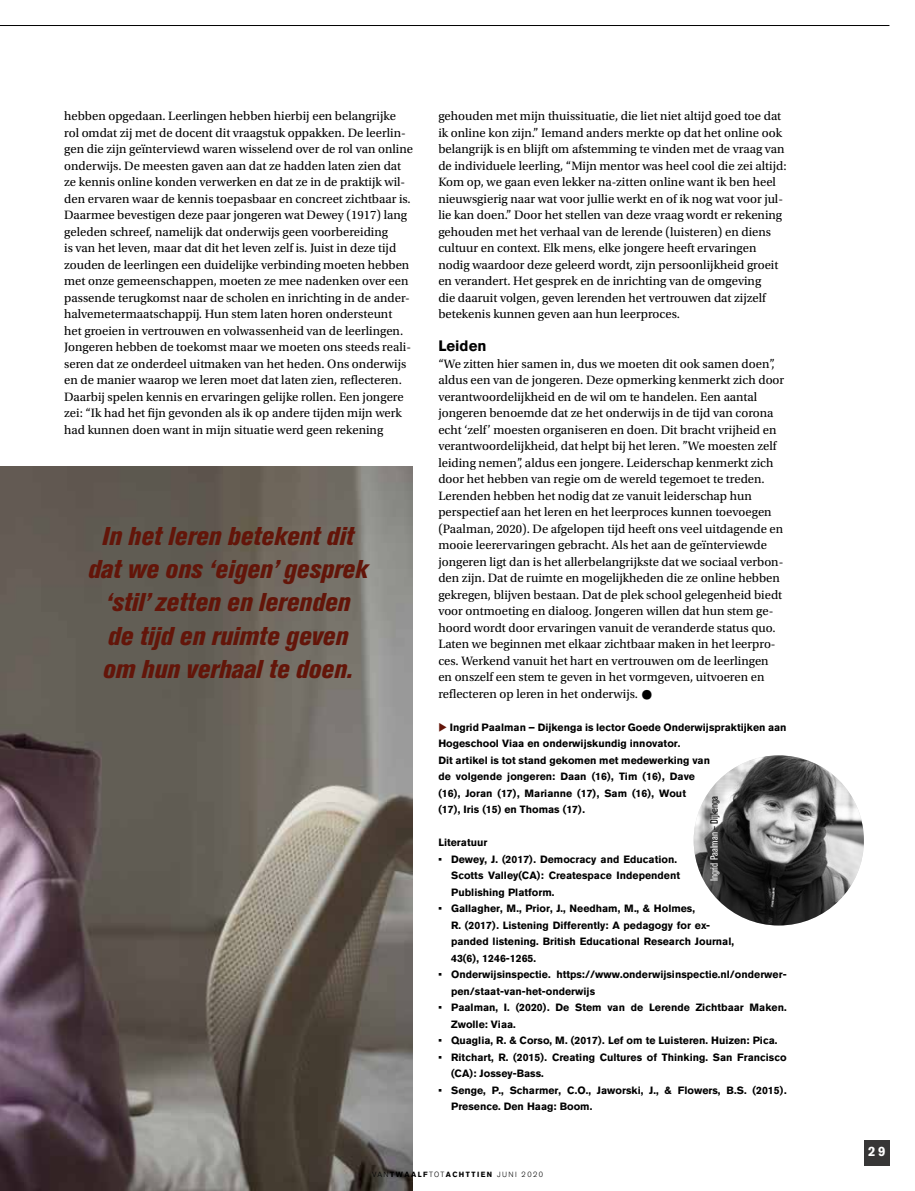
<style>
.page{position:relative;width:915px;height:1191px;background:#fff}
.page>*{position:absolute;margin:0;border:0;box-sizing:border-box;transform-origin:0 0}
.t1{font:25.5px/33px "Akzidenz Grotesk BQ X Bd Cnd It Alt";color:#631509;text-align:center}
.t2{font:700 15px "Akzidenz Grotesk BQ";color:#000}
.t3{font:700 13.5px "Akzidenz Grotesk BQ";color:#fff}
.t4{font:12.75px/16.5px "Utopia Std";color:#000}
.t5{font:700 10.5px/16.5px "Akzidenz Grotesk BQ";color:#000}
.t6{font:condensed 10.5px "Akzidenz Grotesk BQ";color:#fff}
.t7{font:300 7.5px "Akzidenz Grotesk BQ";letter-spacing:.2em;color:#000}
.s1{font-weight:700;font-size:27px}
.s2{color:#631509}
.s3{color:#000}
.s4{font-weight:700}
</style>
<div class="page">
<img style="left:693px;top:755px;width:170px;height:170px;border-radius:85px">
<img style="left:0;top:466px;width:412px;height:725px">
<div style="left:863px;top:1140px;width:26px;height:25px;background:#373636"></div>
<hr style="left:0;top:25px;width:889px;height:1px;background:#000">
<p class="t4" style="left:64px;top:108px;width:350px">hebben opgedaan. Leerlingen hebben hierbij een belangrijke rol omdat zij met de docent dit vraagstuk oppakken. De leerlin&shy;gen die zijn geïnterviewd waren wisselend over de rol van online onderwijs. De meesten gaven aan dat ze hadden laten zien dat ze kennis online konden verwerken en dat ze in de praktijk wil&shy;den ervaren waar de kennis toepasbaar en concreet zichtbaar is.<br>Daarmee bevestigen deze paar jongeren wat Dewey (1917) lang geleden schreef, namelijk dat onderwijs geen voorbereiding<br>is van het leven, maar dat dit het leven zelf is. Juist in deze tijd zouden de leerlingen een duidelijke verbinding moeten hebben met onze gemeenschappen, moeten ze mee nadenken over een passende terugkomst naar de scholen en inrichting in de ander&shy;halvemetermaatschappij. Hun stem laten horen ondersteunt<br>het groeien in vertrouwen en volwassenheid van de leerlingen.<br>Jongeren hebben de toekomst maar we moeten ons steeds reali&shy;seren dat ze onderdeel uitmaken van het heden. Ons onderwijs en de manier waarop we leren moet dat laten zien, reflecteren.<br>Daarbij spelen kennis en ervaringen gelijke rollen. Een jongere zei: “Ik had het fijn gevonden als ik op andere tijden mijn werk had kunnen doen want in mijn situatie werd geen rekening</p>
<p class="t4" style="left:438px;top:108px;width:349px">gehouden met mijn thuissituatie, die liet niet altijd goed toe dat ik online kon zijn.” Iemand anders merkte op dat het online ook belangrijk is en blijft om afstemming te vinden met de vraag van de individuele leerling, “Mijn mentor was heel cool die zei altijd:<br>Kom op, we gaan even lekker na-zitten online want ik ben heel nieuwsgierig naar wat voor jullie werkt en of ik nog wat voor jul&shy;lie kan doen.” Door het stellen van deze vraag wordt er rekening gehouden met het verhaal van de lerende (luisteren) en diens cultuur en context. Elk mens, elke jongere heeft ervaringen nodig waardoor deze geleerd wordt, zijn persoonlijkheid groeit en verandert. Het gesprek en de inrichting van de omgeving<br>die daaruit volgen, geven lerenden het vertrouwen dat zijzelf betekenis kunnen geven aan hun leerproces.</p>
<p class="t2" style="left:438px;top:337px;width:50px">Leiden</p>
<p class="t4" style="left:438px;top:355px;width:347px">“We zitten hier samen in, dus we moeten dit ook samen doen”, aldus een van de jongeren. Deze opmerking kenmerkt zich door verantwoordelijkheid en de wil om te handelen. Een aantal jongeren benoemde dat ze het onderwijs in de tijd van corona echt ‘zelf’ moesten organiseren en doen. Dit bracht vrijheid en verantwoordelijkheid, dat helpt bij het leren. ”We moesten zelf leiding nemen”, aldus een jongere. Leiderschap kenmerkt zich door het hebben van regie om de wereld tegemoet te treden.<br>Lerenden hebben het nodig dat ze vanuit leiderschap hun perspectief aan het leren en het leerproces kunnen toevoegen (Paalman, 2020). De afgelopen tijd heeft ons veel uitdagende en mooie leerervaringen gebracht. Als het aan de geïnterviewde jongeren ligt dan is het allerbelangrijkste dat we sociaal verbon&shy;den zijn. Dat de ruimte en mogelijkheden die ze online hebben gekregen, blijven bestaan. Dat de plek school gelegenheid biedt voor ontmoeting en dialoog. Jongeren willen dat hun stem ge&shy;hoord wordt door ervaringen vanuit de veranderde status quo.<br>Laten we beginnen met elkaar zichtbaar maken in het leerpro&shy;ces. Werkend vanuit het hart en vertrouwen om de leerlingen en onszelf een stem te geven in het vormgeven, uitvoeren en reflecteren op leren in het onderwijs. <span class="s1">•</span></p>
<p class="t5" style="left:438px;top:719px;width:349px"><span class="s2">◆</span> Ingrid Paalman – Dijkenga is lector Goede Onderwijspraktijken aan Hogeschool Viaa en onderwijskundig innovator.<br>Dit artikel is tot stand gekomen met medewerking van<br>de volgende jongeren: Daan (16), Tim (16), Dave<br>(16), Joran (17), Marianne (17), Sam (16), Wout<br>(17), Iris (15) en Thomas (17).</p>
<p class="t5" style="left:438px;top:834px;width:50px">Literatuur</p>
<p class="t5" style="left:451px;top:851px;width:230px;text-indent:-13px">• Dewey, J. (2017). Democracy and Education.<br>Scotts Valley(CA): Createspace Independent<br>Publishing Platform.</p>
<p class="t5" style="left:451px;top:900px;width:284px;text-indent:-13px">• Gallagher, M., Prior, J., Needham, M., &amp; Holmes,<br>R. (2017). Listening Differently: A pedagogy for ex&shy;panded listening. British Educational Research Journal, 43(6), 1246-1265.</p>
<p class="t5" style="left:451px;top:966px;width:337px;text-indent:-13px">• Onderwijsinspectie. https://www.onderwijsinspectie.nl/onderwer&shy;pen/staat-van-het-onderwijs</p>
<p class="t5" style="left:451px;top:999px;width:337px;text-indent:-13px">• Paalman, I. (2020). De Stem van de Lerende Zichtbaar Maken.<br>Zwolle: Viaa.</p>
<p class="t5" style="left:438px;top:1032px;width:340px">• Quaglia, R. &amp; Corso, M. (2017). Lef om te Luisteren. Huizen: Pica.</p>
<p class="t5" style="left:451px;top:1049px;width:337px;text-indent:-13px">• Ritchart, R. (2015). Creating Cultures of Thinking. San Francisco (CA): Jossey-Bass.</p>
<p class="t5" style="left:451px;top:1082px;width:337px;text-indent:-13px">• Senge, P., Scharmer, C.O., Jaworski, J., &amp; Flowers, B.S. (2015).<br>Presence. Den Haag: Boom.</p>
<h1 class="t1" style="left:88px;top:520px;width:281px">In het leren betekent dit dat we ons ‘eigen’ gesprek ‘stil’ zetten en lerenden<br>de tijd en ruimte geven<br>om hun verhaal te doen.</h1>
<p class="t6" style="left:708px;top:881px;width:87px;rotate:-90deg">Ingrid Paalman <span class="s3">– Dijkenga</span></p>
<p class="t7" style="left:372px;top:1170px;width:172px">VAN<span class="s4">TWAALF</span>TOT<span class="s4">ACHTTIEN</span> JUNI 2020</p>
<p class="t3" style="left:867px;top:1143px;width:19px">29</p>
</div>
